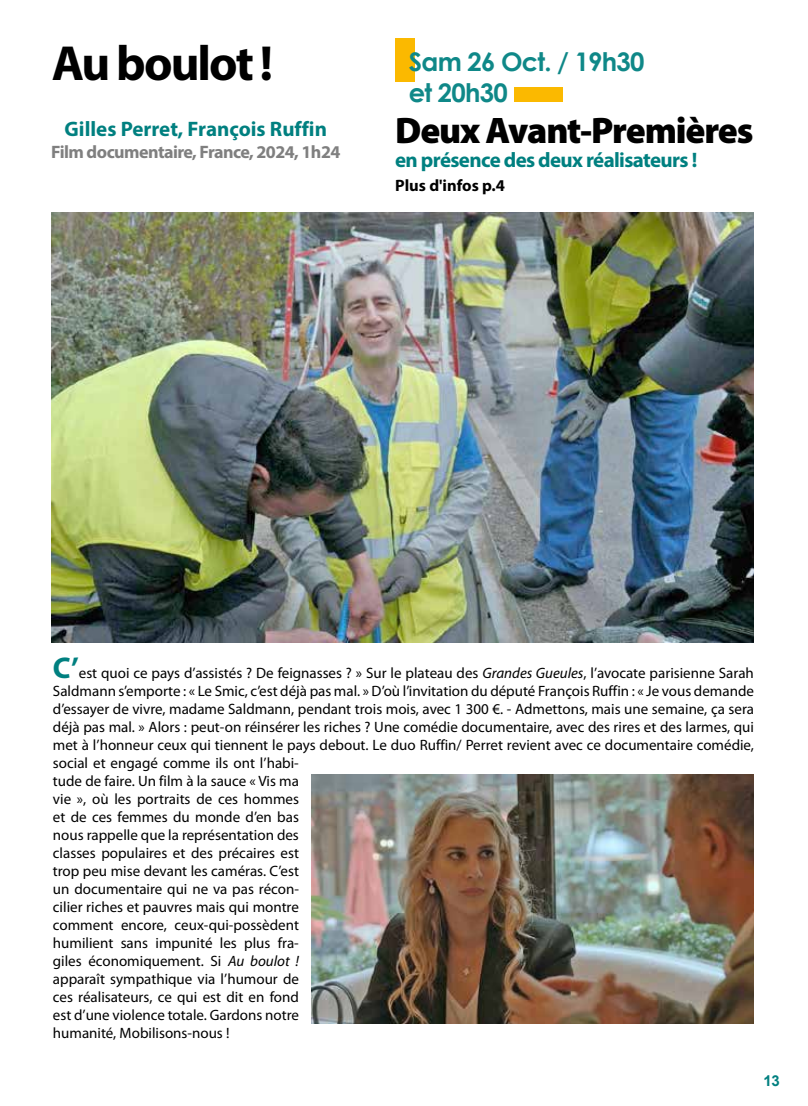
<style>
.page{position:relative;width:808px;height:1106px;background:#fff}
.page>*{position:absolute;margin:0;border:0;box-sizing:border-box;transform-origin:0 0}
.t1{font:700 49.5px "Myriad Pro";letter-spacing:-.04em;color:#000}
.t2{font:900 37.05px "Myriad Pro";letter-spacing:-.03em;color:#000}
.t3{font:700 25.65px/31.5px "Century Gothic";letter-spacing:-.03em;color:#0f8888}
.t4{font:700 21px "Myriad Pro";letter-spacing:-.03em;color:#008080}
.t5{font:700 21px "Myriad Pro";color:#008080}
.t6{font:700 18px "Myriad Pro";letter-spacing:-.03em;color:#7f7f7f}
.t7{font:700 16.5px "Myriad Pro";color:#000}
.t8{font:15px/18px "Myriad Pro";color:#000}
.t9{font:700 15px "Arial";color:#008080}
.s1{font-weight:700;font-size:30px;color:#008080}
.s2{font-style:italic}
</style>
<div class="page">
<svg style="left:395px;top:39px;width:20px;height:43px"></svg>
<svg style="left:514px;top:87px;width:48px;height:14px"></svg>
<img style="left:52px;top:212px;width:702px;height:430px">
<img style="left:312px;top:774px;width:442px;height:249px">
<h1 class="t1" style="left:52px;top:31px;width:223px">Au boulot !</h1>
<h3 class="t5" style="left:65px;top:115px;width:264px">Gilles Perret, François Ruffin</h3>
<p class="t6" style="left:51px;top:140px;width:291px">Film documentaire, France, 2024, 1h24</p>
<h3 class="t3" style="left:409px;top:45px;width:237px">Sam 26 Oct. / 19h30 et 20h30</h3>
<h2 class="t2" style="left:395px;top:109px;width:360px">Deux Avant-Premières</h2>
<h3 class="t4" style="left:395px;top:146px;width:304px">en présence des deux réalisateurs !</h3>
<p class="t7" style="left:395px;top:174px;width:111px">Plus d'infos p.4</p>
<p class="t8" style="left:53px;top:663px;width:703px"><span class="s1">C’</span>est quoi ce pays d’assistés ? De feignasses ? » Sur le plateau des <span class="s2">Grandes Gueules</span>, l’avocate parisienne Sarah Saldmann s’emporte : « Le Smic, c’est déjà pas mal. » D’où l’invitation du député François Ruffin : « Je vous demande d’essayer de vivre, madame Saldmann, pendant trois mois, avec 1 300 €. - Admettons, mais une semaine, ça sera déjà pas mal. » Alors : peut-on réinsérer les riches ? Une comédie documentaire, avec des rires et des larmes, qui met à l’honneur ceux qui tiennent le pays debout. Le duo Ruffin/ Perret revient avec ce documentaire comédie, social et engagé comme ils ont l’habi-<br>tude de faire. Un film à la sauce « Vis ma<br>vie », où les portraits de ces hommes<br>et de ces femmes du monde d’en bas<br>nous rappelle que la représentation des<br>classes populaires et des précaires est<br>trop peu mise devant les caméras. C’est<br>un documentaire qui ne va pas récon-<br>cilier riches et pauvres mais qui montre<br>comment encore, ceux-qui-possèdent<br>humilient sans impunité les plus fra-<br>giles économiquement. Si <span class="s2">Au boulot !<br></span>apparaît sympathique via l’humour de<br>ces réalisateurs, ce qui est dit en fond<br>est d’une violence totale. Gardons notre<br>humanité, Mobilisons-nous !</p>
<p class="t9" style="left:764px;top:1071px;width:18px">13</p>
</div>
